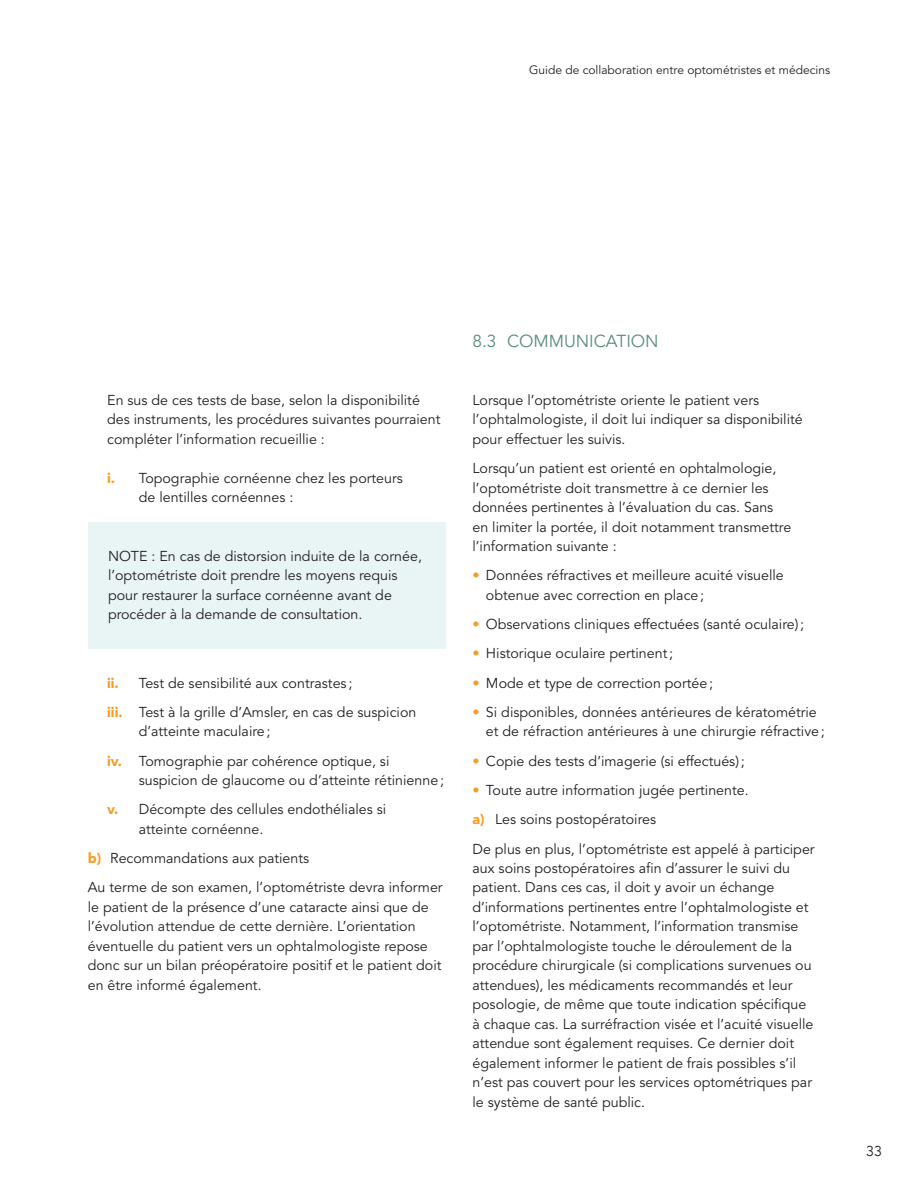
<style>
.page{position:relative;width:918px;height:1188px;background:#fff}
.page>*{position:absolute;margin:0;border:0;box-sizing:border-box;transform-origin:0 0}
.t1{font:17.25px "Avenir";color:#5b8c82}
.t2{font:14.25px/19.5px "Avenir";color:#231f20}
.t3{font:12px "Avenir";color:#231f20}
.s1{font-weight:900;color:#f89b20}
</style>
<div class="page">
<div style="left:88px;top:522px;width:358px;height:127px;background:#e9f5f4"></div>
<p class="t3" style="left:529px;top:62px;width:303px">Guide de collaboration entre optométristes et médecins</p>
<p class="t2" style="left:107px;top:391px;width:335px">En sus de ces tests de base, selon la disponibilité des instruments, les procédures suivantes pourraient compléter l’information recueillie :</p>
<p class="t2" style="left:139px;top:469px;width:266px;text-indent:-32px"><span class="s1">i.</span> Topographie cornéenne chez les porteurs de lentilles cornéennes :</p>
<p class="t2" style="left:108px;top:547px;width:316px">NOTE : En cas de distorsion induite de la cornée, l’optométriste doit prendre les moyens requis pour restaurer la surface cornéenne avant de procéder à la demande de consultation.</p>
<p class="t2" style="left:107px;top:669px;width:311px;line-height:29.2px"><span class="s1">ii.</span> Test de sensibilité aux contrastes ;<br><span class="s1">iii.</span> Test à la grille d’Amsler, en cas de suspicion</p>
<p class="t2" style="left:107px;top:717px;width:284px;line-height:29.2px;text-indent:32px">d’atteinte maculaire;<br><span class="s1">iv.</span> Tomographie par cohérence optique, si</p>
<p class="t2" style="left:107px;top:766px;width:338px;line-height:29.2px;text-indent:31px">suspicion de glaucome ou d’atteinte rétinienne; <span class="s1">v.</span> Décompte des cellules endothéliales si</p>
<p class="t2" style="left:88px;top:815px;width:356px;line-height:29.2px;text-indent:51px">atteinte cornéenne.<br><span class="s1">b)</span> Recommandations aux patients<br>Au terme de son examen, l’optométriste devra informer</p>
<p class="t2" style="left:88px;top:898px;width:355px">le patient de la présence d’une cataracte ainsi que de l’évolution attendue de cette dernière. L’orientation éventuelle du patient vers un ophtalmologiste repose donc sur un bilan préopératoire positif et le patient doit en être informé également.</p>
<p class="t1" style="left:472px;top:331px;width:188px">8.3 COMMUNICATION</p>
<p class="t2" style="left:472px;top:391px;width:332px">Lorsque l’optométriste oriente le patient vers l’ophtalmologiste, il doit lui indiquer sa disponibilité pour effectuer les suivis.</p>
<p class="t2" style="left:472px;top:459px;width:320px">Lorsqu’un patient est orienté en ophtalmologie, l’optométriste doit transmettre à ce dernier les données pertinentes à l’évaluation du cas. Sans en limiter la portée, il doit notamment transmettre l’information suivante :</p>
<p class="t2" style="left:486px;top:566px;width:299px;text-indent:-13px"><span class="s1">•</span> Données réfractives et meilleure acuité visuelle obtenue avec correction en place;</p>
<p class="t2" style="left:472px;top:615px;width:333px"><span class="s1">•</span> Observations cliniques effectuées (santé oculaire);</p>
<p class="t2" style="left:473px;top:644px;width:202px"><span class="s1">•</span> Historique oculaire pertinent;</p>
<p class="t2" style="left:472px;top:673px;width:242px"><span class="s1">•</span> Mode et type de correction portée;</p>
<p class="t2" style="left:486px;top:703px;width:340px;text-indent:-13px"><span class="s1">•</span> Si disponibles, données antérieures de kératométrie et de réfraction antérieures à une chirurgie réfractive;</p>
<p class="t2" style="left:473px;top:751px;width:274px"><span class="s1">•</span> Copie des tests d’imagerie (si effectués);</p>
<p class="t2" style="left:473px;top:776px;width:344px;line-height:29.2px"><span class="s1">•</span> Toute autre information jugée pertinente.<br><span class="s1">a)</span> Les soins postopératoires<br>De plus en plus, l’optométriste est appelé à participer</p>
<p class="t2" style="left:473px;top:859px;width:342px">aux soins postopératoires afin d’assurer le suivi du patient. Dans ces cas, il doit y avoir un échange d’informations pertinentes entre l’ophtalmologiste et l’optométriste. Notamment, l’information transmise par l’ophtalmologiste touche le déroulement de la procédure chirurgicale (si complications survenues ou attendues), les médicaments recommandés et leur posologie, de même que toute indication spécifique à chaque cas. La surréfraction visée et l’acuité visuelle attendue sont également requises. Ce dernier doit également informer le patient de frais possibles s’il n’est pas couvert pour les services optométriques par le système de santé public.</p>
<p class="t2" style="left:866px;top:1141px;width:17px">33</p>
</div>
